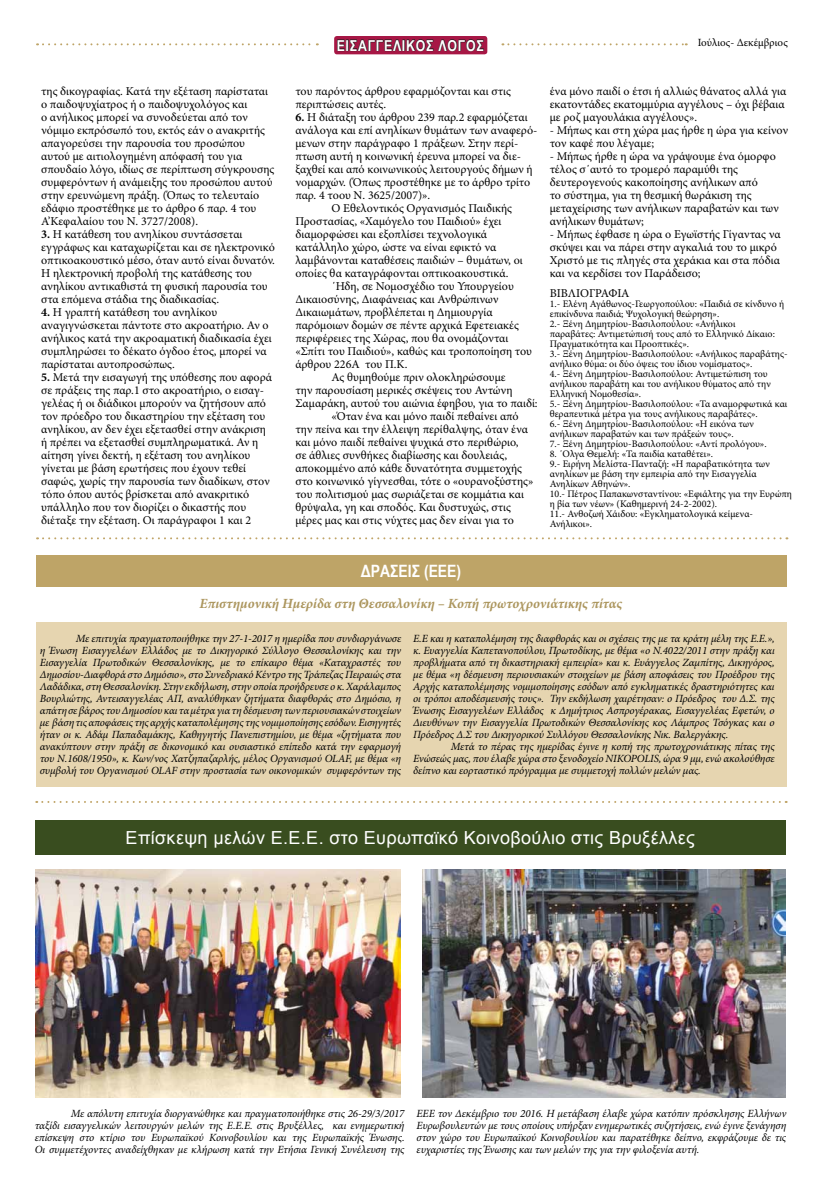
<style>
.page{position:relative;width:823px;height:1191px;background:#fff}
.page>*{position:absolute;margin:0;border:0;box-sizing:border-box;transform-origin:0 0}
.t1{font:18px "Arial";letter-spacing:.02em;color:#fff}
.t2{font:700 17px "Arial Narrow";color:#fff}
.t3{font:700 15px "Arial Narrow";letter-spacing:.05em;color:#fff}
.t4{font:italic 700 14px "Minion Pro";color:#ac965e}
.t5{font:12px/13px "Minion Pro";color:#000}
.t6{font:italic 11px/12px "Minion Pro";letter-spacing:-.01em;color:#000;text-align:justify}
.t7{font:11px "Minion Pro";color:#000}
.t8{font:10px/10px "Minion Pro";color:#000}
.s1{font-weight:700}
</style>
<div class="page">
<div style="left:334px;top:36px;width:153px;height:18px;background:#a71745;border-radius:3px"></div>
<svg style="left:337px;top:39px;width:146px;height:12px"></svg>
<svg style="left:37px;top:43px;width:280px;height:2px"></svg>
<svg style="left:502px;top:43px;width:184px;height:2px"></svg>
<svg style="left:37px;top:537px;width:750px;height:2px"></svg>
<div style="left:36px;top:555px;width:750px;height:31px;background:#bea467"></div>
<div style="left:36px;top:622px;width:750px;height:165px;background:#e6d5b0"></div>
<svg style="left:36px;top:801px;width:750px;height:2px"></svg>
<img style="left:422px;top:869px;width:363px;height:228px">
<img style="left:36px;top:869px;width:364px;height:228px">
<div style="left:35px;top:820px;width:750px;height:34px;background:#394d1f"></div>
<p class="t5" style="left:41px;top:85px;width:234px">της δικογραφίας. Κατά την εξέταση παρίσταται ο παιδοψυχίατρος ή ο παιδοψυχολόγος και<br>ο ανήλικος μπορεί να συνοδεύεται από τον νόμιμο εκπρόσωπό του, εκτός εάν ο ανακριτής απαγορεύσει την παρουσία του προσώπου αυτού με αιτιολογημένη απόφασή του για σπουδαίο λόγο, ιδίως σε περίπτωση σύγκρουσης συμφερόντων ή ανάμειξης του προσώπου αυτού στην ερευνώμενη πράξη. (Όπως το τελευταίο εδάφιο προστέθηκε με το άρθρο 6 παρ. 4 του Α’Κεφαλαίου του Ν. 3727/2008).</p>
<p class="t5" style="left:41px;top:228px;width:235px"><span class="s1">3.</span> Η κατάθεση του ανηλίκου συντάσσεται εγγράφως και καταχωρίζεται και σε ηλεκτρονικό οπτικοακουστικό μέσο, όταν αυτό είναι δυνατόν.<br>Η ηλεκτρονική προβολή της κατάθεσης του ανηλίκου αντικαθιστά τη φυσική παρουσία του στα επόμενα στάδια της διαδικασίας.</p>
<p class="t5" style="left:41px;top:306px;width:232px"><span class="s1">4.</span> Η γραπτή κατάθεση του ανηλίκου αναγιγνώσκεται πάντοτε στο ακροατήριο. Αν ο ανήλικος κατά την ακροαματική διαδικασία έχει συμπληρώσει το δέκατο όγδοο έτος, μπορεί να παρίσταται αυτοπροσώπως.</p>
<p class="t5" style="left:41px;top:371px;width:232px"><span class="s1">5.</span> Μετά την εισαγωγή της υπόθεσης που αφορά σε πράξεις της παρ.1 στο ακροατήριο, ο εισαγ&shy;γελέας ή οι διάδικοι μπορούν να ζητήσουν από τον πρόεδρο του δικαστηρίου την εξέταση του ανηλίκου, αν δεν έχει εξετασθεί στην ανάκριση ή πρέπει να εξετασθεί συμπληρωματικά. Αν η αίτηση γίνει δεκτή, η εξέταση του ανηλίκου γίνεται με βάση ερωτήσεις που έχουν τεθεί σαφώς, χωρίς την παρουσία των διαδίκων, στον τόπο όπου αυτός βρίσκεται από ανακριτικό υπάλληλο που τον διορίζει ο δικαστής που διέταξε την εξέταση. Οι παράγραφοι 1 και 2</p>
<p class="t3" style="left:336px;top:34px;width:148px">ΕΙΣΑΓΓΕΛΙΚΟΣ ΛΟΓΟΣ</p>
<p class="t7" style="left:697px;top:35px;width:91px">Ιούλιος- Δεκέμβριος</p>
<p class="t5" style="left:295px;top:85px;width:217px">του παρόντος άρθρου εφαρμόζονται και στις περιπτώσεις αυτές.</p>
<p class="t5" style="left:295px;top:111px;width:234px"><span class="s1">6.</span> Η διάταξη του άρθρου 239 παρ.2 εφαρμόζεται</p>
<p class="t5" style="left:295px;top:124px;width:243px">ανάλογα και επί ανηλίκων θυμάτων των αναφερό-</p>
<p class="t5" style="left:295px;top:137px;width:224px">μενων στην παράγραφο 1 πράξεων. Στην περί-</p>
<p class="t5" style="left:295px;top:150px;width:227px">πτωση αυτή η κοινωνική έρευνα μπορεί να διε-</p>
<p class="t5" style="left:295px;top:163px;width:238px">ξαχθεί και από κοινωνικούς λειτουργούς δήμων ή</p>
<p class="t5" style="left:295px;top:176px;width:236px">νομαρχών. (Όπως προστέθηκε με το άρθρο τρίτο</p>
<p class="t5" style="left:295px;top:189px;width:136px">παρ. 4 τοου Ν. 3625/2007)».</p>
<p class="t5" style="left:331px;top:202px;width:182px">Ο Εθελοντικός Οργανισμός Παιδικής</p>
<p class="t5" style="left:295px;top:215px;width:207px">Προστασίας, «Χαμόγελο του Παιδιού» έχει</p>
<p class="t5" style="left:295px;top:228px;width:193px">διαμορφώσει και εξοπλίσει τεχνολογικά</p>
<p class="t5" style="left:295px;top:241px;width:202px">κατάλληλο χώρο, ώστε να είναι εφικτό να</p>
<p class="t5" style="left:295px;top:254px;width:229px">λαμβάνονται καταθέσεις παιδιών – θυμάτων, οι</p>
<p class="t5" style="left:295px;top:267px;width:214px">οποίες θα καταγράφονται οπτικοακουστικά.</p>
<p class="t5" style="left:331px;top:280px;width:184px">΄Ηδη, σε Νομοσχέδιο του Υπουργείου</p>
<p class="t5" style="left:295px;top:293px;width:204px">Δικαιοσύνης, Διαφάνειας και Ανθρώπινων</p>
<p class="t5" style="left:295px;top:306px;width:199px">Δικαιωμάτων, προβλέπεται η Δημιουργία</p>
<p class="t5" style="left:295px;top:319px;width:225px">παρόμοιων δομών σε πέντε αρχικά Εφετειακές</p>
<p class="t5" style="left:295px;top:332px;width:214px">περιφέρειες της Χώρας, που θα ονομάζονται</p>
<p class="t5" style="left:295px;top:345px;width:238px">«Σπίτι του Παιδιού», καθώς και τροποποίηση του</p>
<p class="t5" style="left:295px;top:358px;width:113px">άρθρου 226Α του Π.Κ.</p>
<p class="t5" style="left:331px;top:371px;width:176px">Ας θυμηθούμε πριν ολοκληρώσουμε</p>
<p class="t5" style="left:295px;top:384px;width:218px">την παρουσίαση μερικές σκέψεις του Αντώνη</p>
<p class="t5" style="left:295px;top:397px;width:244px">Σαμαράκη, αυτού του αιώνια έφηβου, για το παιδί:</p>
<p class="t5" style="left:331px;top:410px;width:189px">«Όταν ένα και μόνο παιδί πεθαίνει από</p>
<p class="t5" style="left:295px;top:423px;width:234px">την πείνα και την έλλειψη περίθαλψης, όταν ένα</p>
<p class="t5" style="left:295px;top:436px;width:224px">και μόνο παιδί πεθαίνει ψυχικά στο περιθώριο,</p>
<p class="t5" style="left:295px;top:449px;width:213px">σε άθλιες συνθήκες διαβίωσης και δουλειάς,</p>
<p class="t5" style="left:295px;top:462px;width:228px">αποκομμένο από κάθε δυνατότητα συμμετοχής</p>
<p class="t5" style="left:295px;top:475px;width:239px">στο κοινωνικό γίγνεσθαι, τότε ο «ουρανοξύστης»</p>
<p class="t5" style="left:295px;top:488px;width:230px">του πολιτισμού μας σωριάζεται σε κομμάτια και</p>
<p class="t5" style="left:295px;top:501px;width:217px">θρύψαλα, γη και σποδός. Και δυστυχώς, στις</p>
<p class="t5" style="left:295px;top:514px;width:220px">μέρες μας και στις νύχτες μας δεν είναι για το</p>
<p class="t5" style="left:549px;top:85px;width:238px">ένα μόνο παιδί ο έτσι ή αλλιώς θάνατος αλλά για εκατοντάδες εκατομμύρια αγγέλους – όχι βέβαια με ροζ μαγουλάκια αγγέλους».</p>
<p class="t5" style="left:549px;top:124px;width:240px">- Μήπως και στη χώρα μας ήρθε η ώρα για κείνον τον καφέ που λέγαμε;</p>
<p class="t5" style="left:549px;top:150px;width:230px">- Μήπως ήρθε η ώρα να γράψουμε ένα όμορφο τέλος σ΄αυτό το τρομερό παραμύθι της δευτερογενούς κακοποίησης ανήλικων από<br>το σύστημα, για τη θεσμική θωράκιση της μεταχείρισης των ανήλικων παραβατών και των ανήλικων θυμάτων;</p>
<p class="t5" style="left:549px;top:228px;width:232px">- Mήπως έφθασε η ώρα ο Εγωϊστής Γίγαντας να σκύψει και να πάρει στην αγκαλιά του το μικρό Χριστό με τις πληγές στα χεράκια και στα πόδια και να κερδίσει τον Παράδεισο;</p>
<p class="t5" style="left:549px;top:287px;width:81px">BIBΛΙΟΓΡΑΦΙΑ</p>
<p class="t8" style="left:549px;top:299px;width:239px">1.- Ελένη Αγάθωνος-Γεωργοπούλου: «Παιδιά σε κίνδυνο ή επικίνδυνα παιδιά; Ψυχολογική θεώρηση».<br>2.- Ξένη Δημητρίου-Βασιλοπούλου: «Ανήλικοι<br>παραβάτες: Αντιμετώπισή τους από το Ελληνικό Δίκαιο:<br>Πραγματικότητα και Προοπτικές».<br>3.- Ξένη Δημητρίου-Βασιλοπούλου: «Ανήλικος παραβάτης&shy;ανήλικο θύμα: οι δύο όψεις του ίδιου νομίσματος».<br>4.- Ξένη Δημητρίου-Βασιλοπούλου: Αντιμετώπιση του ανήλικου παραβάτη και του ανήλικου θύματος από την Ελληνική Νομοθεσία».<br>5.- Ξένη Δημητρίου-Βασιλοπούλου: «Τα αναμορφωτικά και θεραπευτικά μέτρα για τους ανήλικους παραβάτες».<br>6.- Ξένη Δημητρίου-Βασιλοπούλου: «Η εικόνα των ανήλικων παραβατών και των πράξεών τους».<br>7.- Ξένη Δημητρίου-Βασιλοπούλου: «Αντί προλόγου».</p>
<p class="t8" style="left:549px;top:449px;width:243px">8. ΄Ολγα Θεμελή: «Τα παιδία καταθέτει».<br>9.- Ειρήνη Μελίστα-Πανταζή: «Η παραβατικότητα των ανηλίκων με βάση την εμπειρία από την Εισαγγελία Ανηλίκων Αθηνών».<br>10.- Πέτρος Παπακωνσταντίνου: «Εφιάλτης για την Ευρώπη η βία των νέων» (Καθημερινή 24-2-2002).<br>11.- Ανθοζωή Χάιδου: «Εγκληματολογικά κείμενα-Ανήλικοι».</p>
<h2 class="t2" style="left:360px;top:558px;width:102px">ΔΡΑΣΕΙΣ (ΕΕΕ)</h2>
<p class="t4" style="left:199px;top:593px;width:424px">Επιστημονική Ημερίδα στη Θεσσαλονίκη – Κοπή πρωτοχρονιάτικης πίτας</p>
<p class="t6" style="left:40px;top:632px;width:363px;text-indent:36px">Με επιτυχία πραγματοποιήθηκε την 27-1-2017 η ημερίδα που συνδιοργάνωσε η Ένωση Εισαγγελέων Ελλάδος με το Δικηγορικό Σύλλογο Θεσσαλονίκης και την Εισαγγελία Πρωτοδικών Θεσσαλονίκης, με το επίκαιρο θέμα «Καταχραστές του Δημοσίου-Διαφθορά στο Δημόσιο», στο Συνεδριακό Κέντρο της Τράπεζας Πειραιώς στα Λαδάδικα, στη Θεσσαλονίκη. Στην εκδήλωση, στην οποία προήδρευσε ο κ. Χαράλαμπος Βουρλιώτης, Αντεισαγγελέας ΑΠ, αναλύθηκαν ζητήματα διαφθοράς στο Δημόσιο, η απάτη σε βάρος του Δημοσίου και τα μέτρα για τη δέσμευση των περιουσιακών στοιχείων με βάση τις αποφάσεις της αρχής καταπολέμησης της νομιμοποίησης εσόδων. Εισηγητές ήταν οι κ. Αδάμ Παπαδαμάκης, Καθηγητής Πανεπιστημίου, με θέμα «ζητήματα που ανακύπτουν στην πράξη σε δικονομικό και ουσιαστικό επίπεδο κατά την εφαρμογή του Ν.1608/1950», κ. Κων/νος Χατζηπαζαρλής, μέλος Οργανισμού OLAF, με θέμα «η συμβολή του Οργανισμού OLAF στην προστασία των οικονομικών συμφερόντων της</p>
<p class="t6" style="left:413px;top:632px;width:363px">Ε.Ε και η καταπολέμηση της διαφθοράς και οι σχέσεις της με τα κράτη μέλη της Ε.Ε.», κ. Ευαγγελία Καπετανοπούλου, Πρωτοδίκης, με θέμα «ο Ν.4022/2011 στην πράξη και προβλήματα από τη δικαστηριακή εμπειρία» και κ. Ευάγγελος Ζαμπίτης, Δικηγόρος, με θέμα «η δέσμευση περιουσιακών στοιχείων με βάση αποφάσεις του Προέδρου της Αρχής καταπολέμησης νομιμοποίησης εσόδων από εγκληματικές δραστηριότητες και οι τρόποι αποδέσμευσής τους». Την εκδήλωση χαιρέτησαν: ο Πρόεδρος του Δ.Σ. της Ένωσης Εισαγγελέων Ελλάδος κ Δημήτριος Ασπρογέρακας, Εισαγγελέας Εφετών, ο Διευθύνων την Εισαγγελία Πρωτοδικών Θεσσαλονίκης κος Λάμπρος Τσόγκας και ο Πρόεδρος Δ.Σ του Δικηγορικού Συλλόγου Θεσσαλονίκης Νικ. Βαλεργάκης.</p>
<p class="t6" style="left:413px;top:740px;width:363px;text-indent:38px">Μετά το πέρας της ημερίδας έγινε η κοπή της πρωτοχρονιάτικης πίτας της Ενώσεώς μας, που έλαβε χώρα στο ξενοδοχείο NIKOPOLIS, ώρα 9 μμ, ενώ ακολούθησε δείπνο και εορταστικό πρόγραμμα με συμμετοχή πολλών μελών μας.</p>
<h1 class="t1" style="left:126px;top:825px;width:570px">Επίσκεψη μελών Ε.Ε.Ε. στο Ευρωπαϊκό Κοινοβούλιο στις Βρυξέλλες</h1>
<p class="t6" style="left:35px;top:1107px;width:371px;text-indent:36px">Με απόλυτη επιτυχία διοργανώθηκε και πραγματοποιήθηκε στις 26-29/3/2017 ταξίδι εισαγγελικών λειτουργών μελών της Ε.Ε.Ε. στις Βρυξέλλες, και ενημερωτική επίσκεψη στο κτίριο του Ευρωπαϊκού Κοινοβουλίου και της Ευρωπαϊκής Ένωσης.<br>Οι συμμετέχοντες αναδείχθηκαν με κλήρωση κατά την Ετήσια Γενική Συνέλευση της</p>
<p class="t6" style="left:416px;top:1107px;width:371px">ΕΕΕ τον Δεκέμβριο του 2016. Η μετάβαση έλαβε χώρα κατόπιν πρόσκλησης Ελλήνων Ευρωβουλευτών με τους οποίους υπήρξαν ενημερωτικές συζητήσεις, ενώ έγινε ξενάγηση στον χώρο του Ευρωπαϊκού Κοινοβουλίου και παρατέθηκε δείπνο, εκφράζουμε δε τις ευχαριστίες της Ένωσης και των μελών της για την φιλοξενία αυτή.</p>
</div>
